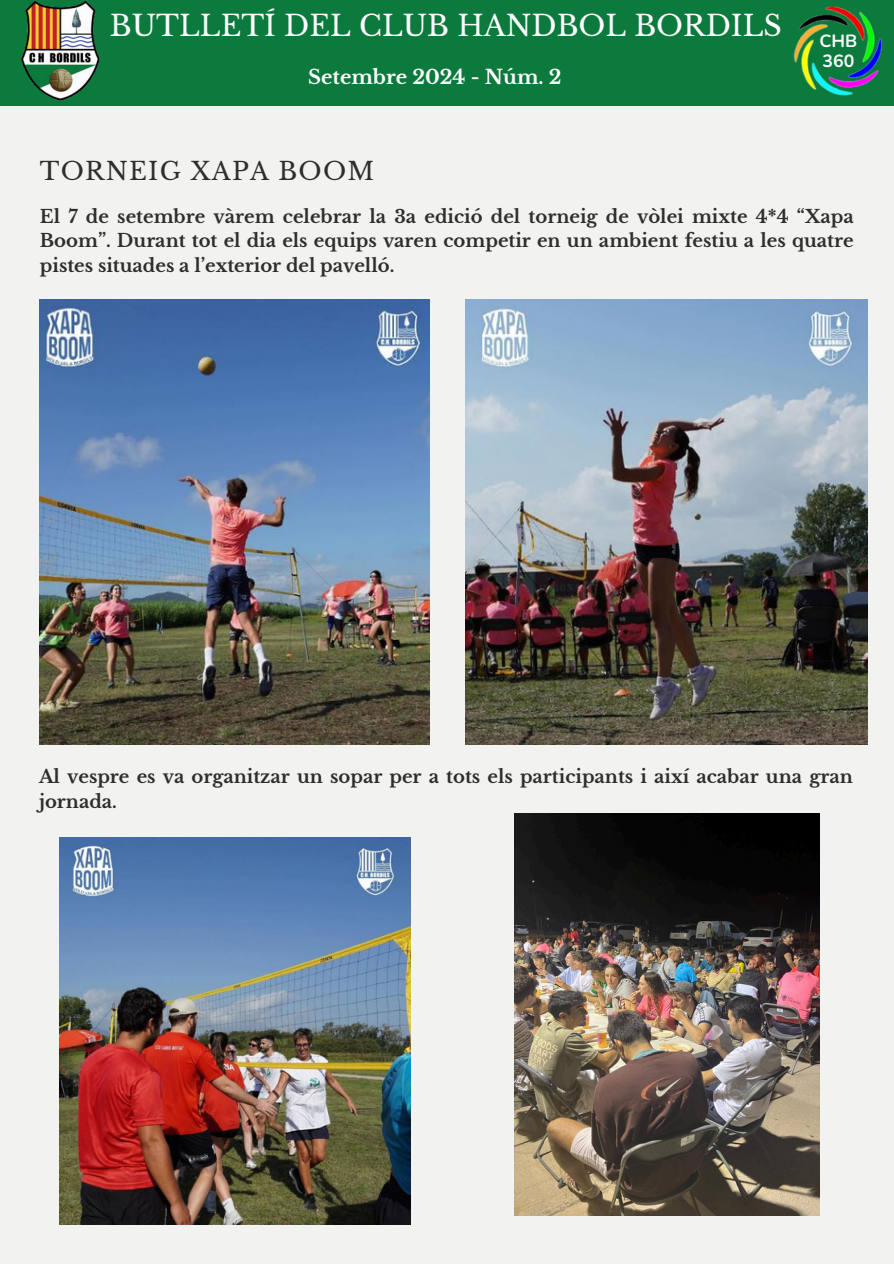
<style>
.page{position:relative;width:894px;height:1264px;background:#fff}
.page>*{position:absolute;margin:0;border:0;box-sizing:border-box;transform-origin:0 0}
.t1{font:28.5px "Libre Baskerville";color:#fff}
.t2{font:24.6px "Libre Baskerville";letter-spacing:.05em;color:#2e2e2a}
.t3{font:700 19.5px "Libre Baskerville";color:#fff}
.t4{font:700 18px/24.8px "Libre Baskerville";color:#2e2e2a;text-align:justify}
.t5{font:700 17.7px/19.5px "Nunito";color:#fff}
</style>
<div class="page">
<div style="left:0;top:0;width:893px;height:1263px;background:#f2f3f0"></div>
<div style="left:0;top:0;width:893px;height:106px;background:#0c7a3d"></div>
<img style="left:21px;top:0;width:79px;height:101px">
<img style="left:793px;top:6px;width:89px;height:90px">
<img style="left:40px;top:299px;width:389px;height:445px">
<img style="left:514px;top:813px;width:305px;height:402px">
<img style="left:465px;top:299px;width:402px;height:445px">
<img style="left:60px;top:837px;width:351px;height:387px">
<p class="t1" style="left:110px;top:9px;width:673px">BUTLLETÍ DEL CLUB HANDBOL BORDILS</p>
<p class="t3" style="left:308px;top:65px;width:255px">Setembre 2024 - Núm. 2</p>
<p class="t2" style="left:40px;top:156px;width:336px">TORNEIG XAPA BOOM</p>
<p class="t5" style="left:819px;top:32px;width:39px">CHB<br>360</p>
<h2 class="t4" style="left:40px;top:204px;width:815px">El 7 de setembre vàrem celebrar la 3a edició del torneig de vòlei mixte 4*4 “Xapa Boom”. Durant tot el dia els equips varen competir en un ambient festiu a les quatre pistes situades a l’exterior del pavelló.</h2>
<p class="t4" style="left:39px;top:764px;width:815px">Al vespre es va organitzar un sopar per a tots els participants i així acabar una gran jornada.</p>
</div>
